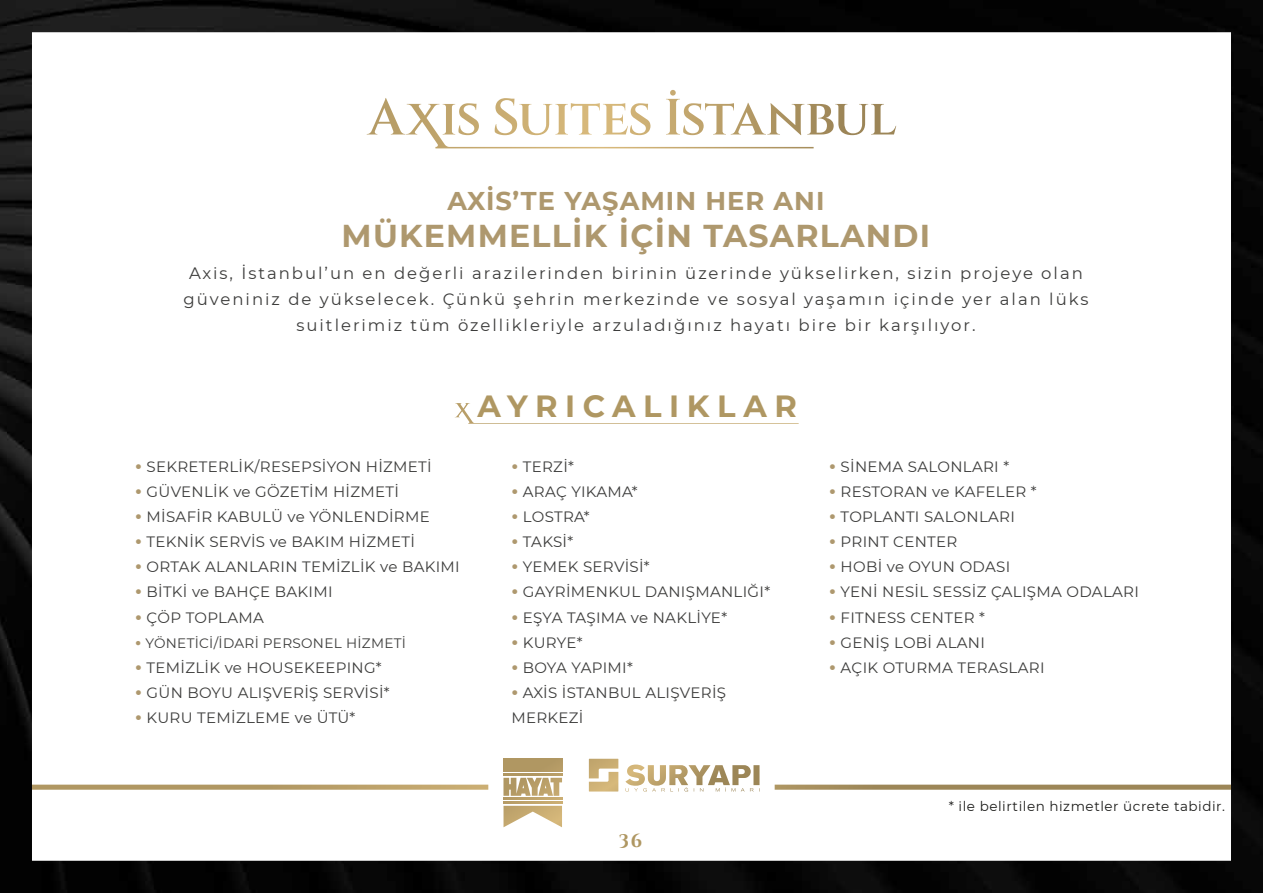
<style>
.page{position:relative;width:1263px;height:893px;background:#fff}
.page>*{position:absolute;margin:0;border:0;box-sizing:border-box;transform-origin:0 0}
.t1{font:700 31.65px "Montserrat";letter-spacing:.04em;color:#ae986e}
.t2{font:700 30.6px "Montserrat";letter-spacing:.245em;color:#af9762}
.t3{font:700 25.65px "Montserrat";letter-spacing:.04em;color:#ae986e}
.t4{font:700 18.3px "Cinzel";color:#af9762}
.t5{font:16.5px/26px "Montserrat";letter-spacing:.12em;color:#3c3c3b;text-align:center}
.t6{font:15px/25.2px "Montserrat";letter-spacing:.02em;color:#3c3c3b}
.t7{font:13.65px "Montserrat";letter-spacing:.02em;color:#3c3c3b}
.t8{font:13.5px "Montserrat";letter-spacing:.04em;color:#1d1d1b}
.s1{font-weight:700;font-size:19.05px;color:#ae986e}
.s2{font-weight:700;font-size:17.4px;color:#ae986e}
</style>
<div class="page">
<img style="left:0;top:0;width:1263px;height:893px">
<svg style="left:455px;top:403px;width:344px;height:21px"></svg>
<svg style="left:367px;top:90px;width:529px;height:58px"></svg>
<h3 class="t3" style="left:447px;top:183px;width:378px">AXİS’TE YAŞAMIN HER ANI</h3>
<h1 class="t1" style="left:342px;top:213px;width:590px">MÜKEMMELLİK İÇİN TASARLANDI</h1>
<p class="t5" style="left:183px;top:260px;width:906px">Axis, İstanbul’un en değerli arazilerinden birinin üzerinde yükselirken, sizin projeye olan güveniniz de yükselecek. Çünkü şehrin merkezinde ve sosyal yaşamın içinde yer alan lüks suitlerimiz tüm özellikleriyle arzuladığınız hayatı bire bir karşılıyor.</p>
<p class="t6" style="left:135px;top:453px;width:298px"><span class="s1">•</span> SEKRETERLİK/RESEPSİYON HİZMETİ</p>
<p class="t6" style="left:135px;top:478px;width:265px"><span class="s1">•</span> GÜVENLİK ve GÖZETİM HİZMETİ</p>
<p class="t6" style="left:135px;top:503px;width:296px"><span class="s1">•</span> MİSAFİR KABULÜ ve YÖNLENDİRME</p>
<p class="t6" style="left:135px;top:529px;width:281px"><span class="s1">•</span> TEKNİK SERVİS ve BAKIM HİZMETİ</p>
<p class="t6" style="left:135px;top:554px;width:326px"><span class="s1">•</span> ORTAK ALANLARIN TEMİZLİK ve BAKIMI</p>
<p class="t6" style="left:135px;top:579px;width:199px"><span class="s1">•</span> BİTKİ ve BAHÇE BAKIMI</p>
<p class="t6" style="left:135px;top:604px;width:130px"><span class="s1">•</span> ÇÖP TOPLAMA</p>
<p class="t7" style="left:135px;top:633px;width:272px"><span class="s2">•</span> YÖNETİCİ/İDARİ PERSONEL HİZMETİ</p>
<p class="t6" style="left:135px;top:654px;width:248px"><span class="s1">•</span> TEMİZLİK ve HOUSEKEEPING*</p>
<p class="t6" style="left:135px;top:679px;width:256px"><span class="s1">•</span> GÜN BOYU ALIŞVERİŞ SERVİSİ*</p>
<p class="t6" style="left:135px;top:705px;width:222px"><span class="s1">•</span> KURU TEMİZLEME ve ÜTÜ*</p>
<h2 class="t2" style="left:477px;top:384px;width:321px">AYRICALIKLAR</h2>
<p class="t6" style="left:511px;top:453px;width:64px"><span class="s1">•</span> TERZİ*</p>
<p class="t6" style="left:511px;top:478px;width:128px"><span class="s1">•</span> ARAÇ YIKAMA*</p>
<p class="t6" style="left:511px;top:503px;width:80px"><span class="s1">•</span> LOSTRA*</p>
<p class="t6" style="left:511px;top:529px;width:63px"><span class="s1">•</span> TAKSİ*</p>
<p class="t6" style="left:511px;top:554px;width:140px"><span class="s1">•</span> YEMEK SERVİSİ*</p>
<p class="t6" style="left:511px;top:579px;width:260px"><span class="s1">•</span> GAYRİMENKUL DANIŞMANLIĞI*</p>
<p class="t6" style="left:511px;top:604px;width:217px"><span class="s1">•</span> EŞYA TAŞIMA ve NAKLİYE*</p>
<p class="t6" style="left:511px;top:629px;width:73px"><span class="s1">•</span> KURYE*</p>
<p class="t6" style="left:511px;top:654px;width:123px"><span class="s1">•</span> BOYA YAPIMI*</p>
<p class="t6" style="left:511px;top:679px;width:216px"><span class="s1">•</span> AXİS İSTANBUL ALIŞVERİŞ<br>MERKEZİ</p>
<p class="t4" style="left:619px;top:829px;width:25px">36</p>
<p class="t6" style="left:829px;top:453px;width:181px"><span class="s1">•</span> SİNEMA SALONLARI *</p>
<p class="t6" style="left:829px;top:478px;width:209px"><span class="s1">•</span> RESTORAN ve KAFELER *</p>
<p class="t6" style="left:829px;top:503px;width:187px"><span class="s1">•</span> TOPLANTI SALONLARI</p>
<p class="t6" style="left:829px;top:529px;width:130px"><span class="s1">•</span> PRINT CENTER</p>
<p class="t6" style="left:829px;top:554px;width:183px"><span class="s1">•</span> HOBİ ve OYUN ODASI</p>
<p class="t6" style="left:829px;top:579px;width:311px"><span class="s1">•</span> YENİ NESİL SESSİZ ÇALIŞMA ODALARI</p>
<p class="t6" style="left:829px;top:604px;width:157px"><span class="s1">•</span> FITNESS CENTER *</p>
<p class="t6" style="left:829px;top:629px;width:157px"><span class="s1">•</span> GENİŞ LOBİ ALANI</p>
<p class="t6" style="left:829px;top:654px;width:217px"><span class="s1">•</span> AÇIK OTURMA TERASLARI</p>
<p class="t8" style="left:949px;top:796px;width:278px">* ile belirtilen hizmetler ücrete tabidir.</p>
</div>
